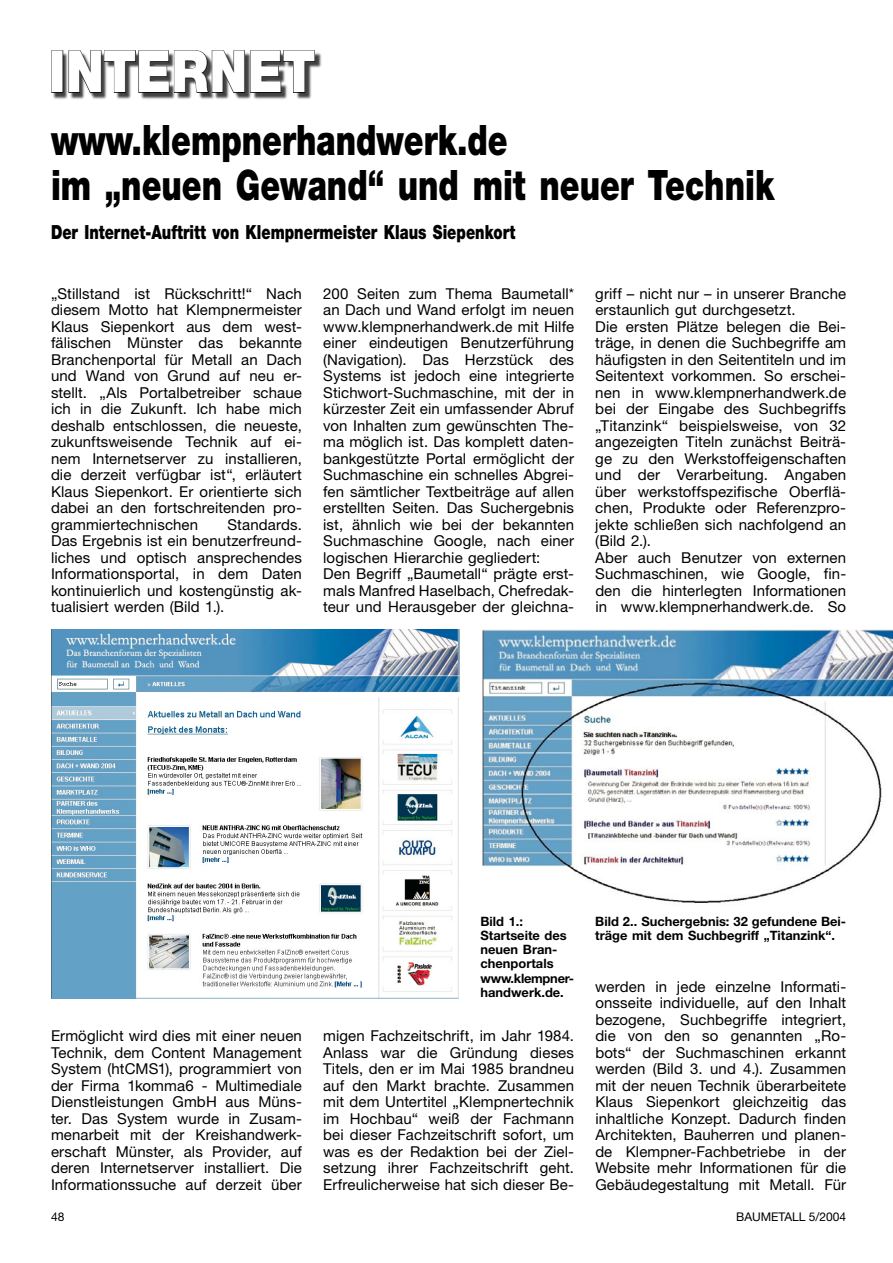
<style>
.page{position:relative;width:893px;height:1263px;background:#fff}
.page>*{position:absolute;margin:0;border:0;box-sizing:border-box;transform-origin:0 0}
.t1{font:900 58.05px "Helvetica Neue LT Std";letter-spacing:.01em;color:#fff;scale:.86 1}
.t2{font:900 42px/45px "Helvetica Neue LT Std";color:#000;scale:.75 1}
.t3{font:900 19.5px "Helvetica Neue LT Std";color:#000;scale:.75 1}
.t4{font:15px/16.5px "Helvetica Neue LT Std";letter-spacing:.005em;color:#000;text-align:justify}
.t5{font:700 12.9px/14.2px "Helvetica Neue LT Std";color:#000}
.t6{font:12px "Helvetica Neue LT Std";color:#000}
</style>
<div class="page">
<img style="left:51px;top:629px;width:408px;height:369px">
<img style="left:483px;top:629px;width:410px;height:274px">
<div style="left:52px;top:51px;width:270px;height:49px;background:#000;opacity:.75"></div>
<div style="left:51px;top:50px;width:12px;height:43px;border:1px solid #000"></div>
<svg style="left:68px;top:50px;width:247px;height:43px;background:#757575"></svg>
<h1 class="t1" style="left:49px;top:37px;width:312px">INTERNET</h1>
<h2 class="t2" style="left:51px;top:118px;width:966px">www.klempnerhandwerk.de<br>im „neuen Gewand“ und mit neuer Technik</h2>
<h3 class="t3" style="left:51px;top:221px;width:620px">Der Internet-Auftritt von Klempnermeister Klaus Siepenkort</h3>
<p class="t4" style="left:51px;top:285px;width:252px">„Stillstand ist Rückschritt!“ Nach diesem Motto hat Klempnermeister Klaus Siepenkort aus dem west&shy;fälischen Münster das bekannte Branchenportal für Metall an Dach und Wand von Grund auf neu er&shy;stellt. „Als Portalbetreiber schaue ich in die Zukunft. Ich habe mich deshalb entschlossen, die neueste, zukunftsweisende Technik auf ei&shy;nem Internetserver zu installieren, die derzeit verfügbar ist“, erläutert Klaus Siepenkort. Er orientierte sich dabei an den fortschreitenden pro&shy;grammiertechnischen</p>
<p class="t4" style="left:51px;top:516px;width:252px;text-indent:176px">Standards.<br>Das Ergebnis ist ein benutzerfreund&shy;liches und optisch ansprechendes Informationsportal, in dem Daten kontinuierlich und kostengünstig ak&shy;tualisiert werden (Bild 1.).</p>
<p class="t4" style="left:323px;top:285px;width:252px;text-align:left">200 Seiten zum Thema Baumetall* an Dach und Wand erfolgt im neuen www.klempnerhandwerk.de mit Hilfe einer eindeutigen Benutzerführung (Navigation). Das Herzstück des Systems ist jedoch eine integrierte Stichwort-Suchmaschine, mit der in kürzester Zeit ein umfassender Abruf von Inhalten zum gewünschten The&shy;ma möglich ist. Das komplett daten&shy;bankgestützte Portal ermöglicht der Suchmaschine ein schnelles Abgrei&shy;fen sämtlicher Textbeiträge auf allen erstellten Seiten. Das Suchergebnis ist, ähnlich wie bei der bekannten Suchmaschine Google, nach einer logischen Hierarchie gegliedert:<br>Den Begriff „Baumetall“ prägte erst&shy;mals Manfred Haselbach, Chefredak&shy;teur und Herausgeber der gleichna-</p>
<p class="t4" style="left:595px;top:285px;width:252px;text-align:left">griff – nicht nur – in unserer Branche erstaunlich gut durchgesetzt.<br>Die ersten Plätze belegen die Bei&shy;träge, in denen die Suchbegriffe am häufigsten in den Seitentiteln und im Seitentext vorkommen. So erschei&shy;nen in www.klempnerhandwerk.de bei der Eingabe des Suchbegriffs „Titanzink“ beispielsweise, von 32 angezeigten Titeln zunächst Beiträ&shy;ge zu den Werkstoffeigenschaften und der Verarbeitung. Angaben über werkstoffspezifische Oberflä&shy;chen, Produkte oder Referenzpro&shy;jekte schließen sich nachfolgend an (Bild 2.).<br>Aber auch Benutzer von externen Suchmaschinen, wie Google, fin&shy;den die hinterlegten Informationen in www.klempnerhandwerk.de. So</p>
<p class="t5" style="left:480px;top:913px;width:95px">Bild 1.:<br>Startseite des neuen Bran&shy;chenportals www.klempner&shy;handwerk.de.</p>
<p class="t4" style="left:51px;top:1027px;width:252px">Ermöglicht wird dies mit einer neuen Technik, dem Content Management System (htCMS1), programmiert von der Firma 1komma6 - Multimediale Dienstleistungen GmbH aus Müns&shy;ter. Das System wurde in Zusam&shy;menarbeit mit der Kreishandwerk&shy;erschaft Münster, als Provider, auf deren Internetserver installiert. Die Informationssuche auf derzeit über</p>
<p class="t4" style="left:323px;top:1027px;width:252px">migen Fachzeitschrift, im Jahr 1984.<br>Anlass war die Gründung dieses Titels, den er im Mai 1985 brandneu auf den Markt brachte. Zusammen mit dem Untertitel „Klempnertechnik im Hochbau“ weiß der Fachmann bei dieser Fachzeitschrift sofort, um was es der Redaktion bei der Ziel&shy;setzung ihrer Fachzeitschrift geht.<br>Erfreulicherweise hat sich dieser Be-</p>
<p class="t5" style="left:595px;top:913px;width:252px">Bild 2.. Suchergebnis: 32 gefundene Bei&shy;träge mit dem Suchbegriff „Titanzink“.</p>
<p class="t4" style="left:595px;top:978px;width:252px">werden in jede einzelne Informati&shy;onsseite individuelle, auf den Inhalt bezogene, Suchbegriffe integriert, die von den so genannten „Ro&shy;bots“ der Suchmaschinen erkannt werden (Bild 3. und 4.). Zusammen mit der neuen Technik überarbeitete Klaus Siepenkort gleichzeitig das inhaltliche Konzept. Dadurch finden Architekten, Bauherren und planen&shy;de Klempner-Fachbetriebe in der Website mehr Informationen für die Gebäudegestaltung mit Metall. Für</p>
<p class="t6" style="left:51px;top:1210px;width:15px">48</p>
<p class="t6" style="left:736px;top:1210px;width:112px">BAUMETALL 5/2004</p>
</div>
